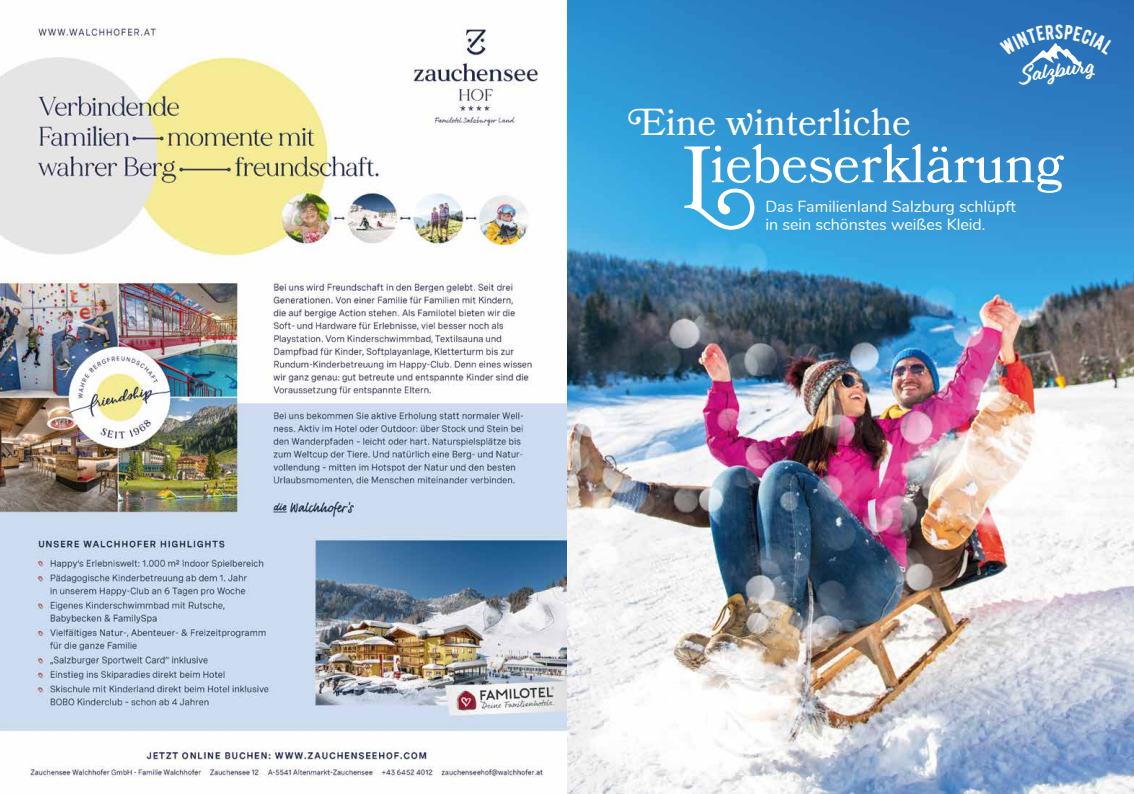
<style>
.page{position:relative;width:1134px;height:794px;background:#fff}
.page>*{position:absolute;margin:0;border:0;box-sizing:border-box;transform-origin:0 0}
.t1{font:53.5px "Bookmania";color:#fff}
.t2{font:37.5px "Bookmania";color:#fff}
.t3{font:21.3px "Eds Market Main Script";color:#fff}
.t4{font:20.5px "BERNIER Distressed";color:#fff}
.t5{font:16px/18px "Nunito";color:#fff}
.s1{font-size:87.7px}
</style>
<div class="page">
<img style="left:567px;top:0;width:567px;height:794px">
<img style="left:1025px;top:39px;width:65px;height:33px">
<img style="left:0;top:22px;width:567px;height:756px">
<div style="left:999px;top:25px;width:55px;height:31px;background:#2a72ba"></div>
<svg style="left:1064px;top:25px;width:50px;height:30px"></svg>
<p class="t4" style="left:1055px;top:19px;width:10px">s</p>
<h3 class="t3" style="left:1020px;top:61px;width:75px;rotate:-7deg">Salzburg</h3>
<h2 class="t2" style="left:628px;top:100px;width:284px">Eine winterliche</h2>
<h1 class="t1" style="left:682px;top:132px;width:384px"><span class="s1">L</span>iebeserklärung</h1>
<p class="t5" style="left:765px;top:197px;width:252px">Das Familienland Salzburg schlüpft in sein schönstes weißes Kleid.</p>
</div>
